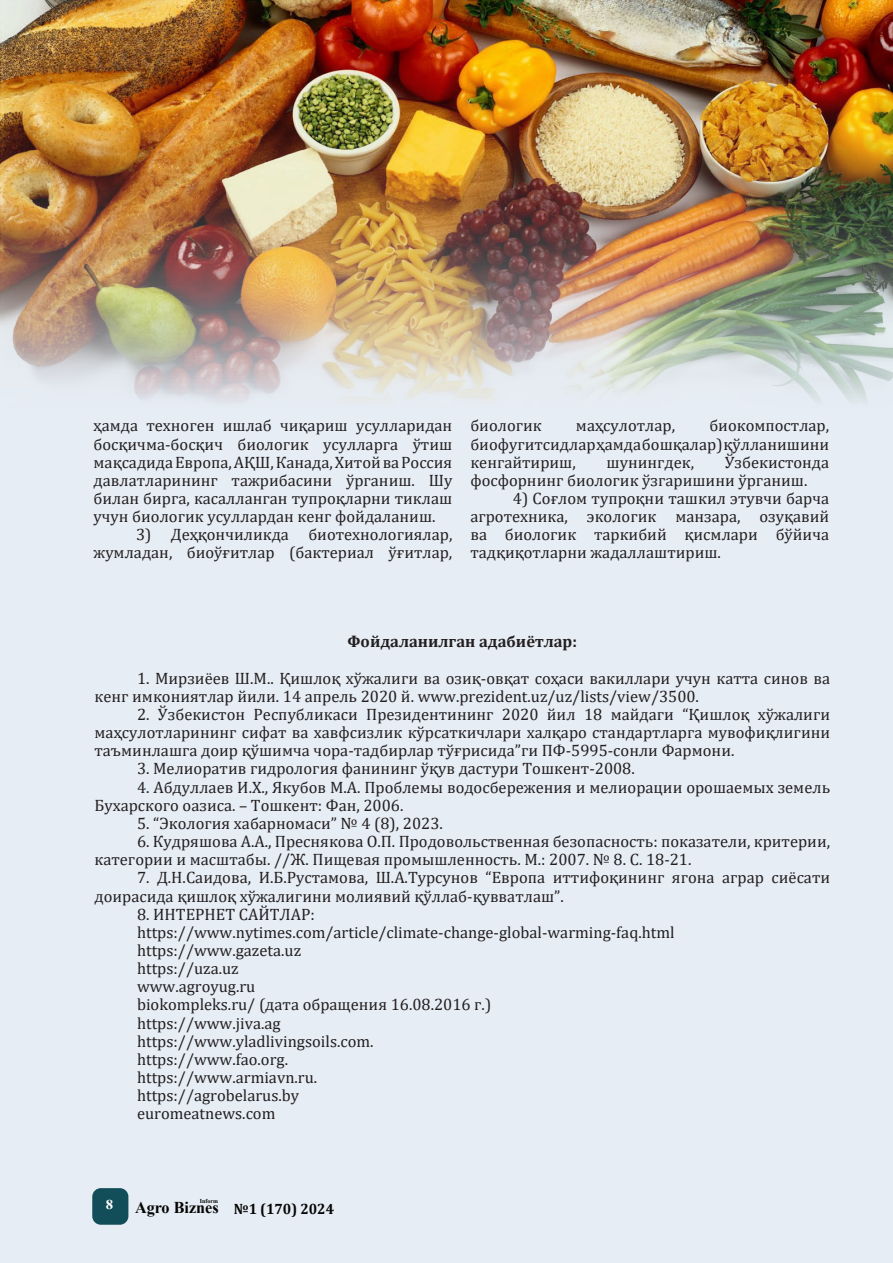
<style>
.page{position:relative;width:893px;height:1263px;background:#e7edf5}
.page>*{position:absolute;margin:0;border:0;box-sizing:border-box;transform-origin:0 0}
.t1{font:16.5px/18.1px "Cambria";color:#231f20}
.t2{font:700 16.5px "Cambria";color:#231f20}
.t3{font:700 16.5px "Times New Roman";color:#040503}
.t4{font:700 15px "Cambria";color:#040503;scale:.95 1}
.t5{font:700 13.5px "Times New Roman";color:#fff;scale:1.1 1}
.t6{font:700 6px "Times New Roman";color:#040503}
</style>
<div class="page">
<div style="left:92px;top:1188px;width:36px;height:37px;background:#114e59;border-radius:9px"></div>
<img style="left:0;top:0;width:893px;height:401px">
<p class="t1" style="left:94px;top:417px;width:360px;text-align:justify">ҳамда техноген ишлаб чиқариш усулларидан босқичма-босқич биологик усулларга ўтиш мақсадида Европа, АҚШ, Канада, Хитой ва Россия давлатларининг тажрибасини ўрганиш. Шу билан бирга, касалланган тупроқларни тиклаш учун биологик усуллардан кенг фойдаланиш.</p>
<p class="t1" style="left:94px;top:525px;width:360px;text-align:right">3) Деҳқончиликда биотехнологиялар, жумладан, биоўғитлар (бактериал ўғитлар,</p>
<p class="t1" style="left:470px;top:417px;width:360px;text-align:justify;text-indent:239px">биокомпостлар, биофугитсидлар ҳамда бошқалар) қўлланишини кенгайтириш,</p>
<p class="t1" style="left:470px;top:417px;width:73px">биологик</p>
<p class="t1" style="left:576px;top:417px;width:101px">маҳсулотлар,</p>
<p class="t1" style="left:470px;top:453px;width:360px;text-indent:254px">Ўзбекистонда фосфорнинг биологик ўзгаришини ўрганиш.</p>
<p class="t1" style="left:470px;top:489px;width:360px;text-align:justify;text-indent:43px">4) Соғлом тупроқни ташкил этувчи барча агротехника, экологик манзара, озуқавий ва биологик таркибий қисмлари бўйича тадқиқотларни жадаллаштириш.</p>
<p class="t1" style="left:606px;top:453px;width:89px">шунингдек,</p>
<p class="t2" style="left:348px;top:630px;width:231px">Фойдаланилган адабиётлар:</p>
<p class="t1" style="left:94px;top:669px;width:737px;text-indent:43px">1. Мирзиёев Ш.М.. Қишлоқ хўжалиги ва озиқ-овқат соҳаси вакиллари учун катта синов ва кенг имкониятлар йили. 14 апрель 2020 й. www.prezident.uz/uz/lists/view/3500.</p>
<p class="t1" style="left:94px;top:705px;width:737px;text-align:justify;text-indent:43px">2. Ўзбекистон Республикаси Президентининг 2020 йил 18 майдаги “Қишлоқ хўжалиги маҳсулотларининг сифат ва хавфсизлик кўрсаткичлари халқаро стандартларга мувофиқлигини таъминлашга доир қўшимча чора-тадбирлар тўғрисида”ги ПФ-5995-сонли Фармони.</p>
<p class="t1" style="left:137px;top:760px;width:499px">3. Мелиоратив гидрология фанининг ўқув дастури Тошкент-2008.</p>
<p class="t1" style="left:94px;top:778px;width:737px;text-indent:43px">4. Абдуллаев И.Х., Якубов М.А. Проблемы водосбережения и мелиорации орошаемых земель<br>Бухарского оазиса. – Тошкент: Фан, 2006.</p>
<p class="t1" style="left:137px;top:814px;width:307px">5. “Экология хабарномаси” № 4 (8), 2023.</p>
<p class="t1" style="left:94px;top:832px;width:737px;text-indent:43px">6. Кудряшова А.А., Преснякова О.П. Продовольственная безопасность: показатели, критерии, категории и масштабы. //Ж. Пищевая промышленность. М.: 2007. № 8. С. 18-21.</p>
<p class="t1" style="left:94px;top:869px;width:737px;text-indent:43px">7. Д.Н.Саидова, И.Б.Рустамова, Ш.А.Турсунов “Европа иттифоқининг ягона аграр сиёсати доирасида қишлоқ хўжалигини молиявий қўллаб-қувватлаш”.</p>
<p class="t1" style="left:137px;top:905px;width:179px">8. ИНТЕРНЕТ САЙТЛАР:</p>
<p class="t1" style="left:137px;top:923px;width:539px">https://www.nytimes.com/article/climate-change-global-warming-faq.html</p>
<p class="t1" style="left:137px;top:941px;width:166px">https://www.gazeta.uz</p>
<p class="t1" style="left:137px;top:959px;width:103px">https://uza.uz</p>
<p class="t1" style="left:137px;top:977px;width:120px">www.agroyug.ru</p>
<p class="t1" style="left:137px;top:996px;width:356px">biokompleks.ru/ (дата обращения 16.08.2016 г.)</p>
<p class="t1" style="left:137px;top:1014px;width:145px">https://www.jiva.ag</p>
<p class="t1" style="left:137px;top:1032px;width:238px">https://www.yladlivingsoils.com.</p>
<p class="t1" style="left:137px;top:1050px;width:153px">https://www.fao.org.</p>
<p class="t1" style="left:137px;top:1068px;width:182px">https://www.armiavn.ru.</p>
<p class="t1" style="left:137px;top:1086px;width:164px">https://agrobelarus.by</p>
<p class="t1" style="left:137px;top:1104px;width:140px">euromeatnews.com</p>
<p class="t5" style="left:106px;top:1195px;width:8px">8</p>
<p class="t6" style="left:200px;top:1197px;width:19px">Inform</p>
<p class="t3" style="left:135px;top:1196px;width:85px">Agro Biznes</p>
<p class="t4" style="left:234px;top:1198px;width:107px">№1 (170) 2024</p>
</div>
